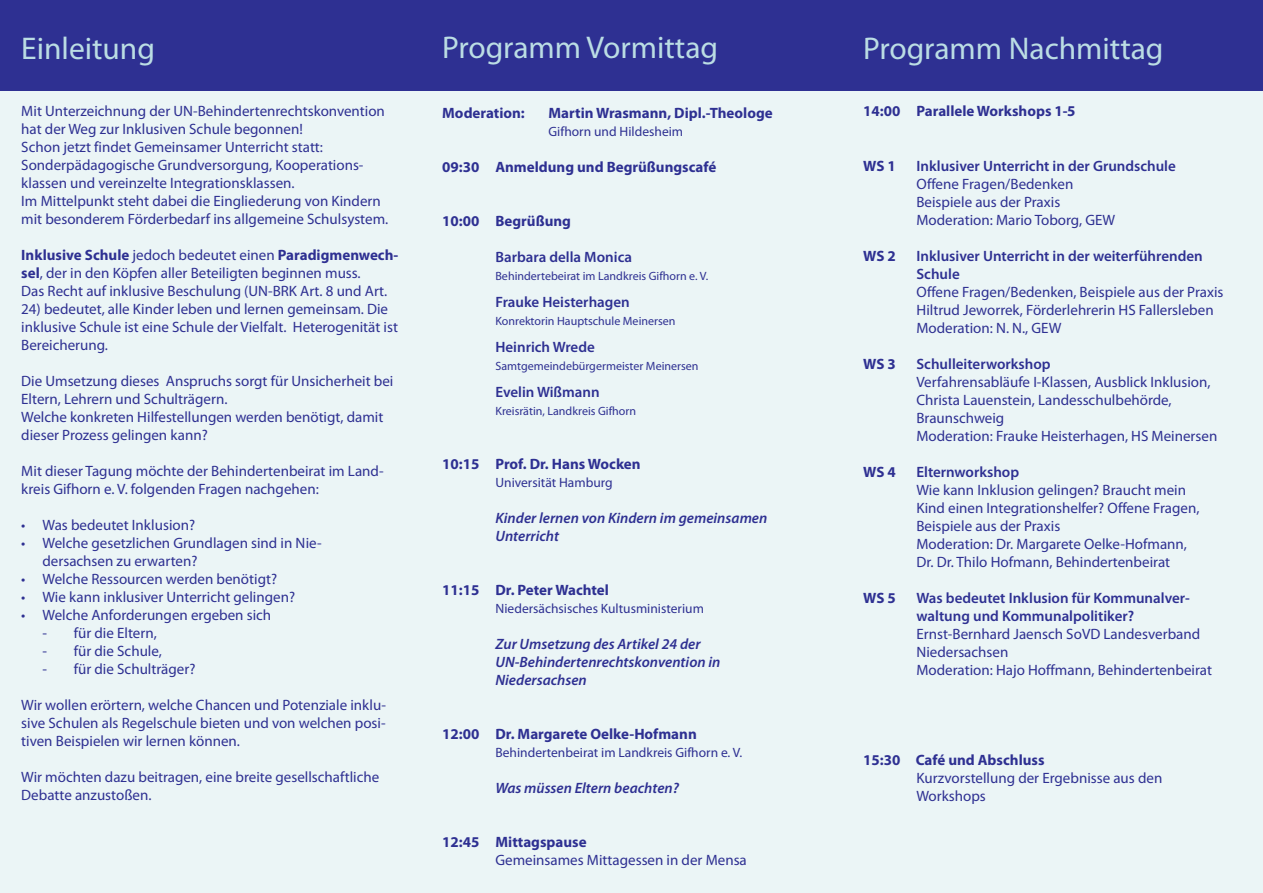
<style>
.page{position:relative;width:1263px;height:893px;background:#ebf5f6}
.page>*{position:absolute;margin:0;border:0;box-sizing:border-box;transform-origin:0 0}
.Einzug_1{font:31.5px "Myriad Pro";color:#bbdde4}
.Fließtext{font:15px/18px "Myriad Pro";color:#2e3092}
.Fließtext-2{font:600 15px "Myriad Pro";color:#2e3092}
.Einzug_1-2{font:15px/18px "Myriad Pro";color:#2e3092}
.Fließtext-3{font:700 15px "Myriad Pro";color:#2e3092}
.Fließtext-4{font:italic 600 15px "Myriad Pro";color:#2e3092}
.Einzug_1-3{font:700 15px "Myriad Pro";color:#2e3092}
.Fließtext-5{font:13.5px "Myriad Pro";color:#2e3092}
.Fließtext-6{font:12px "Myriad Pro";color:#2e3092}
.s1{font-weight:700}
</style>
<div class="page">
<div style="left:0;top:0;width:1263px;height:90px;background:#2e3092"></div>
<p class="Einzug_1" style="left:21px;top:29px;width:135px">Einleitung</p>
<p class="Fließtext" style="left:21px;top:101px;width:365px">Mit Unterzeichnung der UN-Behindertenrechtskonvention hat der Weg zur Inklusiven Schule begonnen!</p>
<p class="Fließtext" style="left:21px;top:137px;width:303px">Schon jetzt findet Gemeinsamer Unterricht statt:</p>
<p class="Fließtext" style="left:21px;top:155px;width:344px">Sonderpädagogische Grundversorgung, Kooperations-</p>
<p class="Fließtext" style="left:21px;top:173px;width:275px">klassen und vereinzelte Integrationsklassen.</p>
<p class="Fließtext" style="left:21px;top:191px;width:368px">Im Mittelpunkt steht dabei die Eingliederung von Kindern mit besonderem Förderbedarf ins allgemeine Schulsystem.</p>
<p class="Fließtext" style="left:21px;top:245px;width:379px"><span class="s1">Inklusive Schule</span> jedoch bedeutet einen <span class="s1">Paradigmenwech&shy;sel</span>, der in den Köpfen aller Beteiligten beginnen muss.</p>
<p class="Fließtext" style="left:21px;top:281px;width:368px">Das Recht auf inklusive Beschulung (UN-BRK Art. 8 und Art.</p>
<p class="Fließtext" style="left:21px;top:299px;width:378px">24) bedeutet, alle Kinder leben und lernen gemeinsam. Die inklusive Schule ist eine Schule der Vielfalt. Heterogenität ist<br>Bereicherung.</p>
<p class="Fließtext" style="left:21px;top:371px;width:374px">Die Umsetzung dieses Anspruchs sorgt für Unsicherheit bei<br>Eltern, Lehrern und Schulträgern.</p>
<p class="Fließtext" style="left:21px;top:407px;width:364px">Welche konkreten Hilfestellungen werden benötigt, damit dieser Prozess gelingen kann?</p>
<p class="Fließtext" style="left:21px;top:461px;width:364px">Mit dieser Tagung möchte der Behindertenbeirat im Land&shy;kreis Gifhorn e. V. folgenden Fragen nachgehen:</p>
<p class="Einzug_1-2" style="left:21px;top:515px;width:175px">• Was bedeutet Inklusion?</p>
<p class="Einzug_1-2" style="left:43px;top:533px;width:281px;text-indent:-21px">• Welche gesetzlichen Grundlagen sind in Nie&shy;dersachsen zu erwarten?</p>
<p class="Einzug_1-2" style="left:21px;top:569px;width:257px">• Welche Ressourcen werden benötigt?</p>
<p class="Einzug_1-2" style="left:21px;top:587px;width:275px">• Wie kann inklusiver Unterricht gelingen?</p>
<p class="Einzug_1-2" style="left:21px;top:605px;width:252px">• Welche Anforderungen ergeben sich</p>
<p class="Einzug_1-2" style="left:43px;top:623px;width:116px">- für die Eltern,</p>
<p class="Einzug_1-2" style="left:43px;top:641px;width:121px">- für die Schule,</p>
<p class="Einzug_1-2" style="left:43px;top:659px;width:154px">- für die Schulträger?</p>
<p class="Fließtext" style="left:21px;top:695px;width:366px;text-align:justify">Wir wollen erörtern, welche Chancen und Potenziale inklu&shy;sive Schulen als Regelschule bieten und von welchen posi&shy;tiven Beispielen wir lernen können.</p>
<p class="Fließtext" style="left:21px;top:767px;width:360px">Wir möchten dazu beitragen, eine breite gesellschaftliche<br>Debatte anzustoßen.</p>
<p class="Einzug_1" style="left:442px;top:28px;width:277px">Programm Vormittag</p>
<p class="Einzug_1" style="left:863px;top:29px;width:302px">Programm Nachmittag</p>
<p class="Fließtext-3" style="left:863px;top:101px;width:214px">14:00 Parallele Workshops 1-5</p>
<p class="Fließtext-3" style="left:442px;top:103px;width:84px">Moderation:</p>
<p class="Fließtext-3" style="left:548px;top:103px;width:226px">Martin Wrasmann, Dipl.-Theologe</p>
<p class="Fließtext-5" style="left:548px;top:123px;width:136px">Gifhorn und Hildesheim</p>
<p class="Fließtext-3" style="left:442px;top:157px;width:276px">09:30 Anmeldung und Begrüßungscafé</p>
<p class="Fließtext-3" style="left:863px;top:156px;width:34px">WS 1</p>
<p class="Fließtext-2" style="left:916px;top:157px;width:261px">Inklusiver Unterricht in der Grundschule</p>
<p class="Fließtext" style="left:916px;top:175px;width:158px">Offene Fragen/Bedenken</p>
<p class="Fließtext" style="left:916px;top:193px;width:145px">Beispiele aus der Praxis</p>
<p class="Fließtext" style="left:916px;top:211px;width:200px">Moderation: Mario Toborg, GEW</p>
<p class="Fließtext-3" style="left:863px;top:246px;width:34px">WS 2</p>
<p class="Fließtext-2" style="left:916px;top:247px;width:288px">Inklusiver Unterricht in der weiterführenden</p>
<p class="Fließtext-2" style="left:916px;top:265px;width:45px">Schule</p>
<p class="Fließtext" style="left:916px;top:283px;width:309px">Offene Fragen/Bedenken, Beispiele aus der Praxis</p>
<p class="Fließtext" style="left:916px;top:301px;width:299px">Hiltrud Jeworrek, Förderlehrerin HS Fallersleben</p>
<p class="Fließtext" style="left:916px;top:319px;width:146px">Moderation: N. N., GEW</p>
<p class="Fließtext-3" style="left:863px;top:354px;width:34px">WS 3</p>
<p class="Fließtext-2" style="left:916px;top:355px;width:136px">Schulleiterworkshop</p>
<p class="Fließtext" style="left:916px;top:373px;width:296px">Verfahrensabläufe I-Klassen, Ausblick Inklusion,</p>
<p class="Fließtext" style="left:916px;top:391px;width:257px">Christa Lauenstein, Landesschulbehörde,</p>
<p class="Fließtext" style="left:916px;top:409px;width:89px">Braunschweig</p>
<p class="Fließtext" style="left:916px;top:427px;width:302px">Moderation: Frauke Heisterhagen, HS Meinersen</p>
<p class="Fließtext-3" style="left:863px;top:462px;width:34px">WS 4</p>
<p class="Fließtext-2" style="left:916px;top:463px;width:104px">Elternworkshop</p>
<p class="Fließtext" style="left:916px;top:481px;width:271px">Wie kann Inklusion gelingen? Braucht mein</p>
<p class="Fließtext" style="left:916px;top:499px;width:285px">Kind einen Integrationshelfer? Offene Fragen,</p>
<p class="Fließtext" style="left:916px;top:517px;width:145px">Beispiele aus der Praxis</p>
<p class="Fließtext" style="left:916px;top:535px;width:272px">Moderation: Dr. Margarete Oelke-Hofmann,</p>
<p class="Fließtext" style="left:916px;top:553px;width:255px">Dr. Dr. Thilo Hofmann, Behindertenbeirat</p>
<p class="Fließtext-3" style="left:863px;top:588px;width:34px">WS 5</p>
<p class="Fließtext-2" style="left:916px;top:589px;width:275px">Was bedeutet Inklusion für Kommunalver-</p>
<p class="Fließtext-2" style="left:916px;top:607px;width:219px">waltung und Kommunalpolitiker?</p>
<p class="Fließtext" style="left:916px;top:625px;width:285px">Ernst-Bernhard Jaensch SoVD Landesverband</p>
<p class="Fließtext" style="left:916px;top:643px;width:93px">Niedersachsen</p>
<p class="Fließtext" style="left:916px;top:661px;width:297px">Moderation: Hajo Hoffmann, Behindertenbeirat</p>
<p class="Fließtext-3" style="left:442px;top:211px;width:130px">10:00 Begrüßung</p>
<p class="Fließtext-2" style="left:495px;top:247px;width:138px">Barbara della Monica</p>
<p class="Fließtext-6" style="left:495px;top:269px;width:214px">Behindertebeirat im Landkreis Gifhorn e. V.</p>
<p class="Fließtext-2" style="left:495px;top:292px;width:136px">Frauke Heisterhagen</p>
<p class="Fließtext-6" style="left:495px;top:314px;width:182px">Konrektorin Hauptschule Meinersen</p>
<p class="Fließtext-2" style="left:495px;top:337px;width:101px">Heinrich Wrede</p>
<p class="Fließtext-6" style="left:495px;top:359px;width:205px">Samtgemeindebürgermeister Meinersen</p>
<p class="Fließtext-2" style="left:495px;top:382px;width:106px">Evelin Wißmann</p>
<p class="Fließtext-6" style="left:495px;top:404px;width:142px">Kreisrätin, Landkreis Gifhorn</p>
<p class="Fließtext-3" style="left:442px;top:454px;width:200px">10:15 Prof. Dr. Hans Wocken</p>
<p class="Fließtext-5" style="left:495px;top:474px;width:119px">Universität Hamburg</p>
<p class="Fließtext-4" style="left:495px;top:508px;width:273px">Kinder lernen von Kindern im gemeinsamen</p>
<p class="Fließtext-4" style="left:495px;top:526px;width:65px">Unterricht</p>
<p class="Fließtext-3" style="left:442px;top:580px;width:168px">11:15 Dr. Peter Wachtel</p>
<p class="Fließtext-5" style="left:495px;top:600px;width:210px">Niedersächsisches Kultusministerium</p>
<p class="Fließtext-4" style="left:495px;top:634px;width:207px">Zur Umsetzung des Artikel 24 der</p>
<p class="Fließtext-4" style="left:495px;top:652px;width:227px">UN-Behindertenrechtskonvention in</p>
<p class="Fließtext-4" style="left:495px;top:670px;width:93px">Niedersachsen</p>
<p class="Fließtext-3" style="left:442px;top:724px;width:256px">12:00 Dr. Margarete Oelke-Hofmann</p>
<p class="Fließtext-5" style="left:495px;top:744px;width:248px">Behindertenbeirat im Landkreis Gifhorn e. V.</p>
<p class="Fließtext-4" style="left:495px;top:778px;width:185px">Was müssen Eltern beachten?</p>
<p class="Fließtext-3" style="left:442px;top:832px;width:146px">12:45 Mittagspause</p>
<p class="Fließtext" style="left:495px;top:851px;width:253px">Gemeinsames Mittagessen in der Mensa</p>
<p class="Einzug_1-3" style="left:863px;top:750px;width:183px">15:30 Café und Abschluss</p>
<p class="Fließtext" style="left:916px;top:769px;width:247px">Kurzvorstellung der Ergebnisse aus den</p>
<p class="Fließtext" style="left:916px;top:787px;width:71px">Workshops</p>
</div>
